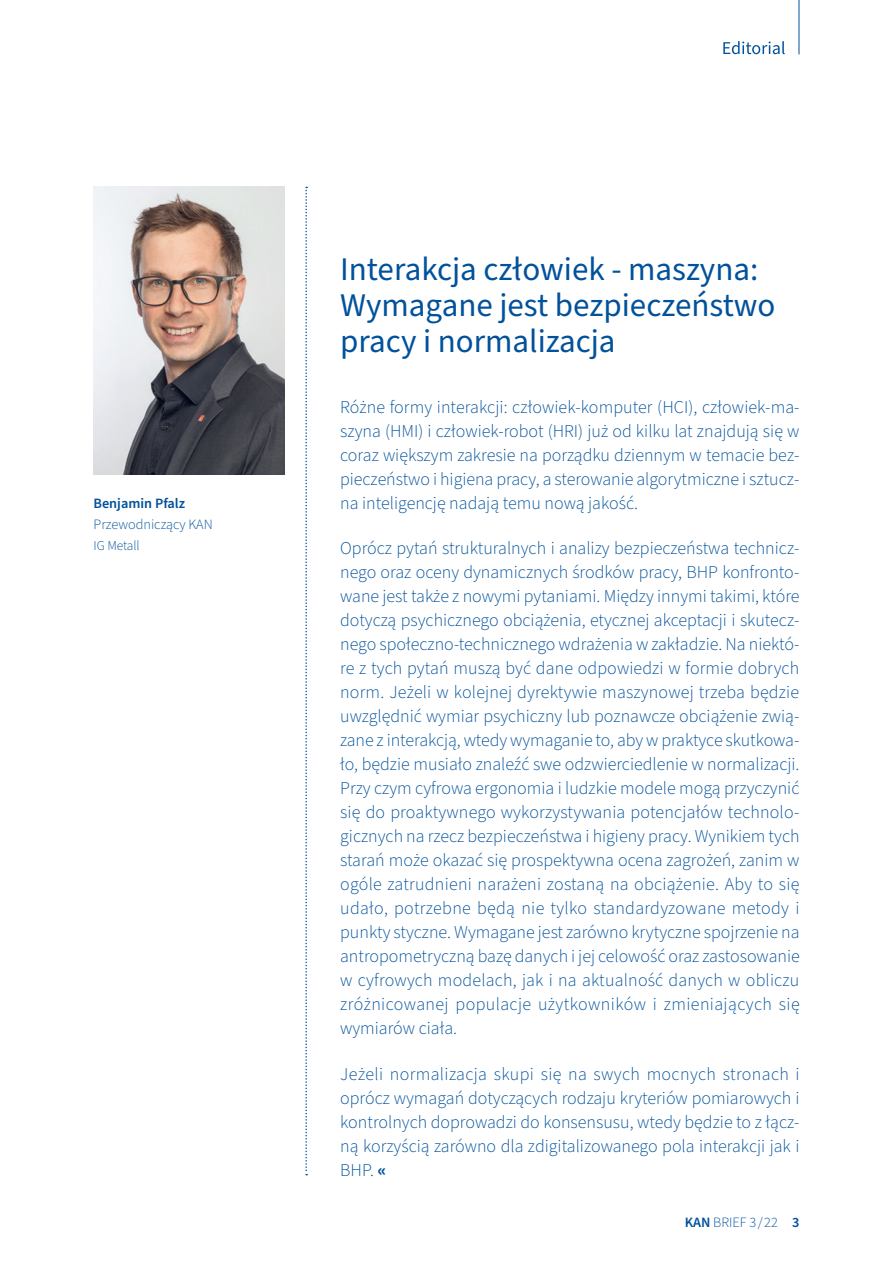
<style>
.page{position:relative;width:893px;height:1263px;background:#fff}
.page>*{position:absolute;margin:0;border:0;box-sizing:border-box;transform-origin:0 0}
.U{font:33px/36px "Source Sans Pro";color:#01519b}
.Editorial{font:300 18px/24px "Source Sans Pro";color:#01519b;text-align:justify}
.g_P{font:300 14.25px "Source Sans Pro";color:#01519b}
.g_P-2{font:600 14.25px "Source Sans Pro";color:#01519b}
.g_P-3{font:300 13.5px "Source Sans Pro";letter-spacing:-.005em;color:#01519b}
.s1{font-weight:700}
.s2{font-weight:600}
</style>
<div class="page">
<hr style="left:798px;top:0;width:1px;height:54px;background:#01519b">
<svg style="left:723px;top:41px;width:62px;height:13px"></svg>
<svg style="left:305px;top:187px;width:2px;height:988px"></svg>
<img style="left:94px;top:186px;width:191px;height:288px">
<p class="g_P-2" style="left:94px;top:493px;width:93px">Benjamin Pfalz</p>
<p class="g_P" style="left:94px;top:515px;width:121px">Przewodniczący KAN</p>
<p class="g_P-3" style="left:94px;top:536px;width:48px">IG Metall</p>
<p class="U" style="left:340px;top:252px;width:437px">Interakcja człowiek - maszyna:<br>Wymagane jest bezpieczeństwo pracy i normalizacja</p>
<p class="Editorial" style="left:340px;top:396px;width:461px">Różne formy interakcji: człowiek-komputer (HCI), człowiek-ma&shy;szyna (HMI) i człowiek-robot (HRI) już od kilku lat znajdują się w coraz większym zakresie na porządku dziennym w temacie bez&shy;pieczeństwo i higiena pracy, a sterowanie algorytmiczne i sztucz&shy;na inteligencję nadają temu nową jakość.</p>
<p class="Editorial" style="left:340px;top:537px;width:461px">Oprócz pytań strukturalnych i analizy bezpieczeństwa technicz&shy;nego oraz oceny dynamicznych środków pracy, BHP konfronto&shy;wane jest także z nowymi pytaniami. Między innymi takimi, które dotyczą psychicznego obciążenia, etycznej akceptacji i skutecz&shy;nego społeczno-technicznego wdrażenia w zakładzie. Na niektó&shy;re z tych pytań muszą być dane odpowiedzi w formie dobrych norm. Jeżeli w kolejnej dyrektywie maszynowej trzeba będzie uwzględnić wymiar psychiczny lub poznawcze obciążenie zwią&shy;zane z interakcją, wtedy wymaganie to, aby w praktyce skutkowa&shy;ło, będzie musiało znaleźć swe odzwierciedlenie w normalizacji.<br>Przy czym cyfrowa ergonomia i ludzkie modele mogą przyczynić się do proaktywnego wykorzystywania potencjałów technolo&shy;gicznych na rzecz bezpieczeństwa i higieny pracy. Wynikiem tych starań może okazać się prospektywna ocena zagrożeń, zanim w ogóle zatrudnieni narażeni zostaną na obciążenie. Aby to się udało, potrzebne będą nie tylko standardyzowane metody i punkty styczne. Wymagane jest zarówno krytyczne spojrzenie na antropometryczną bazę danych i jej celowość oraz zastosowanie w cyfrowych modelach, jak i na aktualność danych w obliczu zróżnicowanej populacje użytkowników i zmieniających się wymiarów ciała.</p>
<p class="Editorial" style="left:340px;top:1062px;width:461px">Jeżeli normalizacja skupi się na swych mocnych stronach i oprócz wymagań dotyczących rodzaju kryteriów pomiarowych i kontrolnych doprowadzi do konsensusu, wtedy będzie to z łącz&shy;ną korzyścią zarówno dla zdigitalizowanego pola interakcji jak i BHP. <span class="s1">«</span></p>
<p class="g_P" style="left:685px;top:1213px;width:116px"><span class="s2">KAN</span> BRIEF 3 / 22 <span class="s2">3</span></p>
</div>
